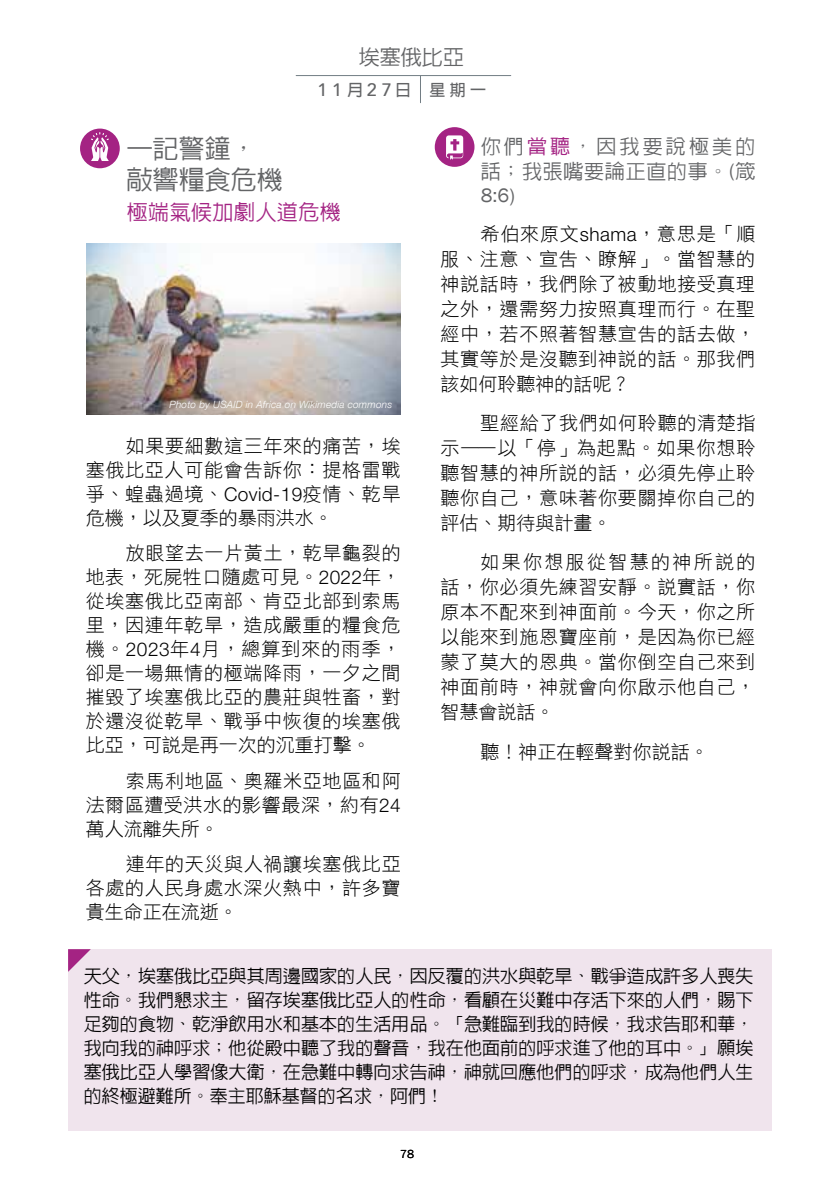
<style>
.page{position:relative;width:840px;height:1191px;background:#fff}
.page>*{position:absolute;margin:0;border:0;box-sizing:border-box;transform-origin:0 0}
.t1{font:500 26px/31.2px "ID Hei";color:#636466}
.t2{font:500 21px "ID Hei";letter-spacing:.02em;color:#a42383}
.t3{font:500 21px "ID Hei";color:#636466}
.t4{font:500 20px/25px "ID Hei";letter-spacing:.155em;color:#636466}
.t5{font:20px "Franklin Gothic";color:#636466}
.t6{font:19px/25px "DF Hei W3 WIN BF";letter-spacing:.035em;color:#000;text-align:justify}
.t7{font:19px "DF Hei W3 WIN BF";color:#000}
.t8{font:500 18px/24px "ID Hei";letter-spacing:.005em;color:#000;text-align:justify}
.t9{font:500 18px "Avenir";color:#636466}
.t10{font:700 16px "Adobe Fan Heiti Std";color:#636466}
.t11{font:12px "Franklin Gothic";color:#000}
.t12{font:italic 300 10px "Helvetica Neue";letter-spacing:.02em;color:#fff}
.s1{font-family:"Adobe Fan Heiti Std";font-weight:700;font-size:16px}
.s2{font-family:"Helvetica Neue";font-weight:300}
.s3{color:#a42383}
.s4{font-family:"Franklin Gothic";font-weight:400}
</style>
<div class="page">
<hr style="left:296px;top:75px;width:214px;height:1px;background:#727d84">
<svg style="left:420px;top:76px;width:1px;height:27px"></svg>
<svg style="left:80px;top:129px;width:40px;height:39px"></svg>
<svg style="left:434px;top:127px;width:40px;height:40px"></svg>
<div style="left:68px;top:949px;width:703px;height:181px;background:#f0e4ed"></div>
<svg style="left:68px;top:949px;width:23px;height:22px"></svg>
<img style="left:86px;top:243px;width:314px;height:171px">
<p class="t3" style="left:359px;top:46px;width:106px">埃塞俄比亞</p>
<p class="t9" style="left:317px;top:75px;width:76px">11<span class="s1">月</span>27</p>
<p class="t10" style="left:395px;top:81px;width:92px">日 星期一</p>
<h1 class="t1" style="left:127px;top:132px;width:158px">一記警鐘，敲響糧食危機</h1>
<p class="t2" style="left:127px;top:201px;width:215px">極端氣候加劇人道危機</p>
<p class="t12" style="left:169px;top:399px;width:224px">Photo by USAID in Africa on Wikimedia commons</p>
<p class="t6" style="left:86px;top:434px;width:316px;line-height:24px;text-indent:40px">如果要細數這三年來的痛苦，埃塞俄比亞人可能會告訴你：提格雷戰爭、蝗蟲過境、<span class="s2">Covid-19</span>疫情、乾旱危機，以及夏季的暴雨洪水。</p>
<p class="t6" style="left:86px;top:541px;width:316px;line-height:24px;text-indent:40px">放眼望去一片黃土，乾旱龜裂的地表，死屍牲口隨處可見。<span class="s2">2022</span>年，從埃塞俄比亞南部、肯亞北部到索馬里，因連年乾旱，造成嚴重的糧食危機。<span class="s2">2023</span>年<span class="s2">4</span>月，總算到來的雨季，卻是一場無情的極端降雨，一夕之間摧毀了埃塞俄比亞的農莊與牲畜，對於還沒從乾旱、戰爭中恢復的埃塞俄比亞，可說是再一次的沉重打擊。</p>
<p class="t6" style="left:86px;top:768px;width:316px;line-height:24px;text-indent:40px">索馬利地區、奧羅米亞地區和阿法爾區遭受洪水的影響最深，約有<span class="s2">24</span>萬人流離失所。</p>
<p class="t6" style="left:86px;top:851px;width:316px;line-height:24px;text-indent:40px">連年的天災與人禍讓埃塞俄比亞各處的人民身處水深火熱中，許多寶貴生命正在流逝。</p>
<p class="t4" style="left:480px;top:133px;width:276px">你們<span class="s3">當聽</span>，因我要說極美的話；我張嘴要論正直的事。<span class="s4">(</span>箴</p>
<p class="t5" style="left:480px;top:182px;width:36px">8:6)</p>
<p class="t6" style="left:440px;top:221px;width:316px;text-indent:40px">希伯來原文<span class="s2">shama</span>，意思是「順服、注意、宣告、瞭解」。當智慧的神說話時，我們除了被動地接受真理之外，還需努力按照真理而行。在聖經中，若不照著智慧宣告的話去做，其實等於是沒聽到神說的話。那我們該如何聆聽神的話呢？</p>
<p class="t6" style="left:440px;top:410px;width:316px;text-indent:40px">聖經給了我們如何聆聽的清楚指示——以「停」為起點。如果你想聆聽智慧的神所說的話，必須先停止聆聽你自己，意味著你要關掉你自己的評估、期待與計畫。</p>
<p class="t6" style="left:440px;top:549px;width:316px;text-indent:40px">如果你想服從智慧的神所說的話，你必須先練習安靜。說實話，你原本不配來到神面前。今天，你之所以能來到施恩寶座前，是因為你已經蒙了莫大的恩典。當你倒空自己來到神面前時，神就會向你啟示他自己，智慧會說話。</p>
<p class="t7" style="left:480px;top:742px;width:229px">聽！神正在輕聲對你說話。</p>
<p class="t8" style="left:84px;top:963px;width:671px">天父，埃塞俄比亞與其周邊國家的人民，因反覆的洪水與乾旱、戰爭造成許多人喪失性命。我們懇求主，留存埃塞俄比亞人的性命，看顧在災難中存活下來的人們，賜下足夠的食物、乾淨飲用水和基本的生活用品。「急難臨到我的時候，我求告耶和華，我向我的神呼求；他從殿中聽了我的聲音，我在他面前的呼求進了他的耳中。」願埃塞俄比亞人學習像大衛，在急難中轉向求告神，神就回應他們的呼求，成為他們人生的終極避難所。奉主耶穌基督的名求，阿們！</p>
<p class="t11" style="left:400px;top:1146px;width:16px">78</p>
</div>
